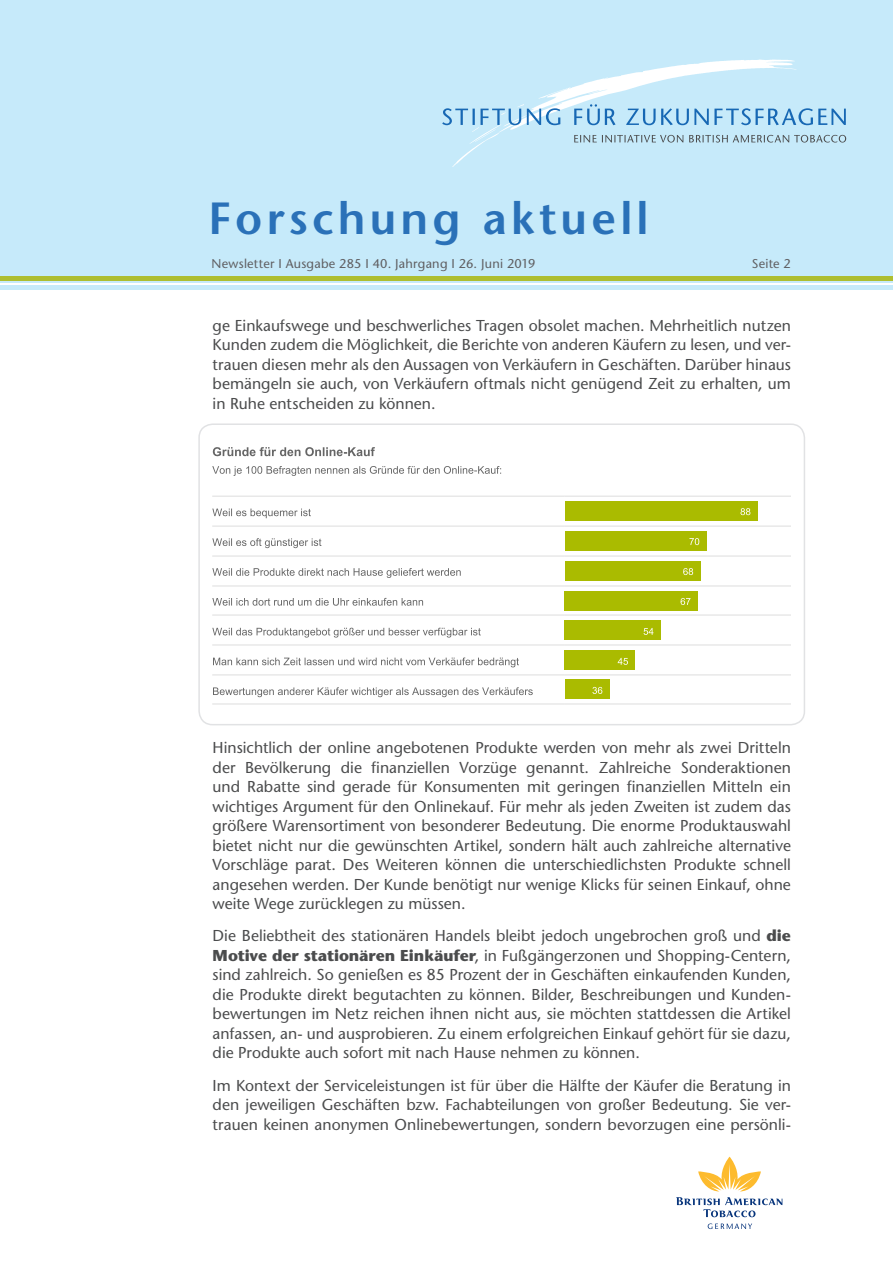
<style>
.page{position:relative;width:893px;height:1263px;background:#fff}
.page>*{position:absolute;margin:0;border:0;box-sizing:border-box;transform-origin:0 0}
.t1{font:600 45px "Stone Sans";letter-spacing:.095em;color:#2a71b8}
.t2{font:15.75px/19.5px "Stone Sans";color:#4b4c4d;text-align:justify}
.t3{font:12.75px "Stone Sans";letter-spacing:.02em;color:#606063}
.s1{font-weight:700}
</style>
<div class="page">
<hr style="left:0;top:285px;width:893px;height:4px;background:#c6eafa">
<div style="left:0;top:0;width:893px;height:283px;background:#c6eafa"></div>
<svg style="left:442px;top:59px;width:404px;height:108px"></svg>
<div style="left:0;top:276px;width:893px;height:5px;background:#aebe30"></div>
<svg style="left:708px;top:1223px;width:44px;height:6px"></svg>
<svg style="left:676px;top:1197px;width:106px;height:20px"></svg>
<svg style="left:698px;top:1157px;width:63px;height:34px"></svg>
<hr style="left:565px;top:556px;width:225px;height:1px;background:#ddd">
<hr style="left:565px;top:585px;width:225px;height:1px;background:#ddd">
<hr style="left:565px;top:615px;width:225px;height:1px;background:#ddd">
<hr style="left:565px;top:644px;width:225px;height:1px;background:#ddd">
<hr style="left:565px;top:674px;width:225px;height:1px;background:#ddd">
<hr style="left:565px;top:703px;width:225px;height:1px;background:#ddd">
<hr style="left:565px;top:526px;width:225px;height:1px;background:#ddd">
<hr style="left:565px;top:496px;width:225px;height:1px;background:#ddd">
<hr style="left:212px;top:556px;width:353px;height:1px;background:#ddd">
<hr style="left:212px;top:585px;width:353px;height:1px;background:#ddd">
<hr style="left:212px;top:615px;width:353px;height:1px;background:#ddd">
<hr style="left:212px;top:644px;width:353px;height:1px;background:#ddd">
<hr style="left:212px;top:674px;width:353px;height:1px;background:#ddd">
<hr style="left:212px;top:703px;width:353px;height:1px;background:#ddd">
<hr style="left:212px;top:526px;width:353px;height:1px;background:#ddd">
<hr style="left:212px;top:496px;width:353px;height:1px;background:#ddd">
<div style="left:565px;top:501px;width:193px;height:19px;background:#ab0"></div>
<div style="left:565px;top:531px;width:142px;height:19px;background:#ab0"></div>
<div style="left:565px;top:561px;width:135px;height:19px;background:#ab0"></div>
<div style="left:565px;top:591px;width:133px;height:19px;background:#ab0"></div>
<div style="left:565px;top:621px;width:96px;height:19px;background:#ab0"></div>
<div style="left:565px;top:651px;width:70px;height:19px;background:#ab0"></div>
<div style="left:565px;top:680px;width:45px;height:19px;background:#ab0"></div>
<svg style="left:213px;top:447px;width:162px;height:9px"></svg>
<svg style="left:212px;top:466px;width:289px;height:10px"></svg>
<svg style="left:740px;top:508px;width:10px;height:7px"></svg>
<svg style="left:689px;top:538px;width:10px;height:7px"></svg>
<svg style="left:683px;top:568px;width:10px;height:7px"></svg>
<svg style="left:680px;top:598px;width:10px;height:7px"></svg>
<svg style="left:644px;top:628px;width:9px;height:7px"></svg>
<svg style="left:618px;top:658px;width:10px;height:7px"></svg>
<svg style="left:592px;top:687px;width:10px;height:7px"></svg>
<svg style="left:212px;top:509px;width:99px;height:9px"></svg>
<svg style="left:212px;top:538px;width:109px;height:10px"></svg>
<svg style="left:212px;top:568px;width:249px;height:10px"></svg>
<svg style="left:212px;top:598px;width:211px;height:8px"></svg>
<svg style="left:212px;top:628px;width:269px;height:10px"></svg>
<svg style="left:213px;top:657px;width:306px;height:10px"></svg>
<svg style="left:213px;top:687px;width:320px;height:10px"></svg>
<div style="left:198px;top:423px;width:607px;height:302px;border:2px solid #e1e2e4;border-radius:14px"></div>
<h1 class="t1" style="left:208px;top:191px;width:442px">Forschung aktuell</h1>
<p class="t3" style="left:212px;top:256px;width:326px">Newsletter I Ausgabe 285 I 40. Jahrgang I 26. Juni 2019</p>
<p class="t3" style="left:752px;top:256px;width:41px">Seite 2</p>
<p class="t2" style="left:213px;top:316px;width:580px">ge Einkaufswege und beschwerliches Tragen obsolet machen. Mehrheitlich nutzen Kunden zudem die Möglichkeit, die Berichte von anderen Käufern zu lesen, und ver&shy;trauen diesen mehr als den Aussagen von Verkäufern in Geschäften. Darüber hinaus bemängeln sie auch, von Verkäufern oftmals nicht genügend Zeit zu erhalten, um in Ruhe entscheiden zu können.</p>
<p class="t2" style="left:213px;top:738px;width:580px">Hinsichtlich der online angebotenen Produkte werden von mehr als zwei Dritteln der Bevölkerung die finanziellen Vorzüge genannt. Zahlreiche Sonderaktionen und Rabatte sind gerade für Konsumenten mit geringen finanziellen Mitteln ein wichtiges Argument für den Onlinekauf. Für mehr als jeden Zweiten ist zudem das größere Warensortiment von besonderer Bedeutung. Die enorme Produktauswahl bietet nicht nur die gewünschten Artikel, sondern hält auch zahlreiche alternative Vorschläge parat. Des Weiteren können die unterschiedlichsten Produkte schnell angesehen werden. Der Kunde benötigt nur wenige Klicks für seinen Einkauf, ohne weite Wege zurücklegen zu müssen.</p>
<p class="t2" style="left:213px;top:926px;width:580px">Die Beliebtheit des stationären Handels bleibt jedoch ungebrochen groß und <span class="s1">die Motive der stationären Einkäufer</span>, in Fußgängerzonen und Shopping-Centern, sind zahlreich. So genießen es 85 Prozent der in Geschäften einkaufenden Kunden, die Produkte direkt begutachten zu können. Bilder, Beschreibungen und Kunden&shy;bewertungen im Netz reichen ihnen nicht aus, sie möchten stattdessen die Artikel anfassen, an- und ausprobieren. Zu einem erfolgreichen Einkauf gehört für sie dazu, die Produkte auch sofort mit nach Hause nehmen zu können.</p>
<p class="t2" style="left:213px;top:1075px;width:580px">Im Kontext der Serviceleistungen ist für über die Hälfte der Käufer die Beratung in den jeweiligen Geschäften bzw. Fachabteilungen von großer Bedeutung. Sie ver&shy;trauen keinen anonymen Onlinebewertungen, sondern bevorzugen eine persönli-</p>
</div>
